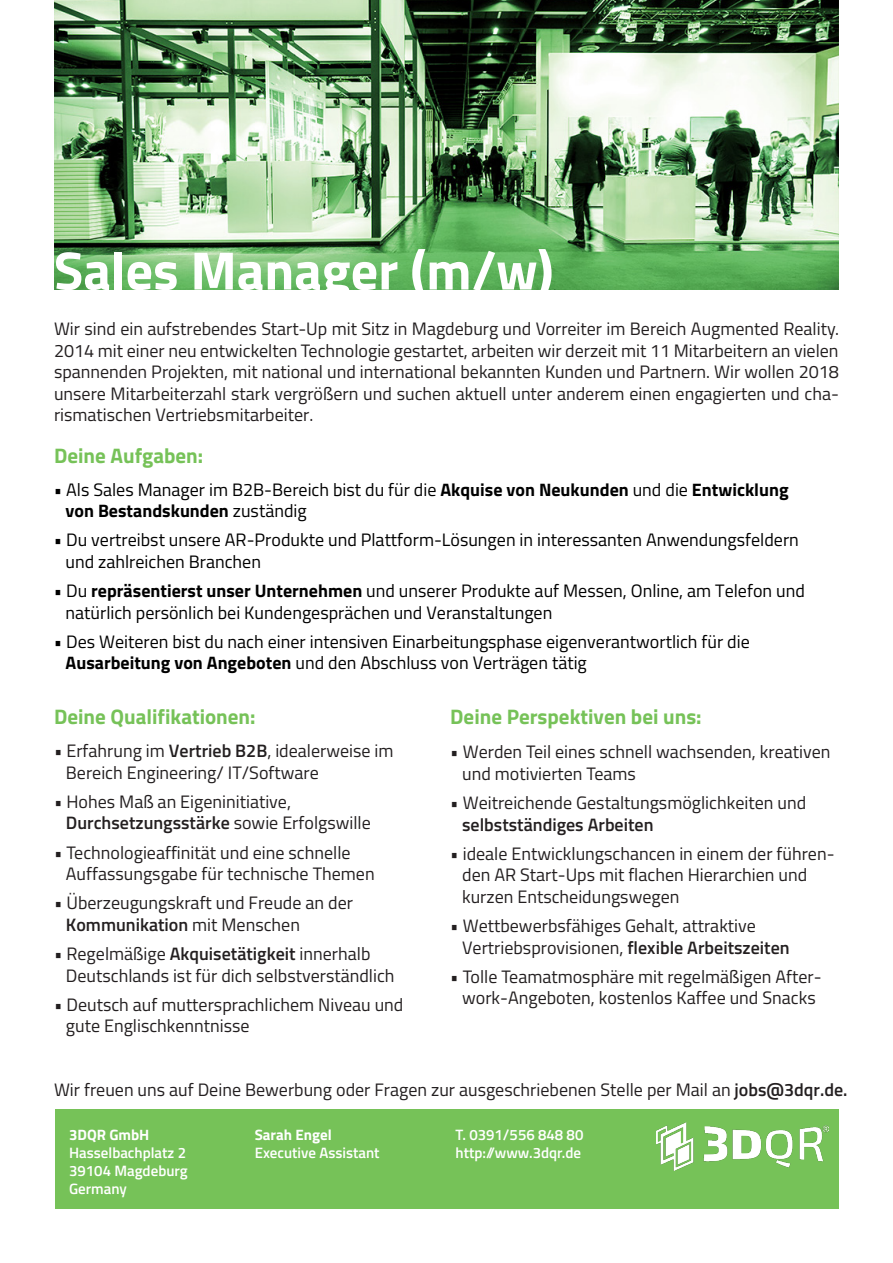
<style>
.page{position:relative;width:893px;height:1263px;background:#fff}
.page>*{position:absolute;margin:0;border:0;box-sizing:border-box;transform-origin:0 0}
.t1{font:700 54px "Titillium Web";color:#fff}
.t2{font:700 21px "Titillium Web";color:#76c258}
.t3{font:18px/21.6px "Titillium Web";color:#231f20}
.t4{font:18px/21.6px "Titillium Web";color:#000}
.t5{font:600 18px "Titillium Web";color:#231f20}
.t6{font:600 15px/18px "Titillium Web";color:#fff;text-align:justify}
.t7{font:700 15px "Titillium Web";color:#fff}
.s1{font-weight:700}
.s2{font-weight:600}
</style>
<div class="page">
<div style="left:55px;top:1109px;width:783px;height:99px;background:#76c258"></div>
<img style="left:54px;top:0;width:785px;height:289px">
<img style="left:656px;top:1123px;width:172px;height:47px">
<h1 class="t1" style="left:54px;top:229px;width:501px">Sales Manager (m/w)</h1>
<p class="t3" style="left:54px;top:317px;width:786px;text-align:justify">Wir sind ein aufstrebendes Start-Up mit Sitz in Magdeburg und Vorreiter im Bereich Augmented Reality.<br>2014 mit einer neu entwickelten Technologie gestartet, arbeiten wir derzeit mit 11 Mitarbeitern an vielen spannenden Projekten, mit national und international bekannten Kunden und Partnern. Wir wollen 2018 unsere Mitarbeiterzahl stark vergrößern und suchen aktuell unter anderem einen engagierten und cha&shy;rismatischen Vertriebsmitarbeiter.</p>
<p class="t2" style="left:54px;top:439px;width:151px">Deine Aufgaben:</p>
<p class="t4" style="left:66px;top:478px;width:725px;text-indent:-12px">• Als Sales Manager im B2B-Bereich bist du für die <span class="s1">Akquise von Neukunden</span> und die <span class="s1">Entwicklung von Bestandskunden</span> zuständig</p>
<p class="t4" style="left:66px;top:528px;width:735px;text-indent:-12px">• Du vertreibst unsere AR-Produkte und Plattform-Lösungen in interessanten Anwendungsfeldern und zahlreichen Branchen</p>
<p class="t4" style="left:66px;top:579px;width:741px;text-indent:-12px">• Du <span class="s1">repräsentierst unser Unternehmen</span> und unserer Produkte auf Messen, Online, am Telefon und natürlich persönlich bei Kundengesprächen und Veranstaltungen</p>
<p class="t4" style="left:66px;top:630px;width:686px;text-indent:-12px">• Des Weiteren bist du nach einer intensiven Einarbeitungsphase eigenverantwortlich für die<br><span class="s1">Ausarbeitung von Angeboten</span> und den Abschluss von Verträgen tätig</p>
<p class="t2" style="left:54px;top:700px;width:203px">Deine Qualifikationen:</p>
<p class="t3" style="left:66px;top:739px;width:329px;text-indent:-12px">• Erfahrung im <span class="s2">Vertrieb B2B</span>, idealerweise im<br>Bereich Engineering/ IT/Software</p>
<p class="t3" style="left:66px;top:790px;width:306px;text-indent:-12px">• Hohes Maß an Eigeninitiative,<br><span class="s2">Durchsetzungsstärke</span> sowie Erfolgswille</p>
<p class="t3" style="left:66px;top:840px;width:310px;text-indent:-12px">• Technologieaffinität und eine schnelle<br>Auffassungsgabe für technische Themen</p>
<p class="t3" style="left:66px;top:891px;width:289px;text-indent:-12px">• Überzeugungskraft und Freude an der<br><span class="s2">Kommunikation</span> mit Menschen</p>
<p class="t3" style="left:66px;top:942px;width:330px;text-indent:-12px">• Regelmäßige <span class="s2">Akquisetätigkeit</span> innerhalb<br>Deutschlands ist für dich selbstverständlich</p>
<p class="t3" style="left:66px;top:993px;width:339px;text-indent:-12px">• Deutsch auf muttersprachlichem Niveau und gute Englischkenntnisse</p>
<p class="t2" style="left:450px;top:700px;width:253px">Deine Perspektiven bei uns:</p>
<p class="t3" style="left:462px;top:740px;width:370px;text-indent:-12px">• Werden Teil eines schnell wachsenden, kreativen und motivierten Teams</p>
<p class="t3" style="left:450px;top:791px;width:357px">• Weitreichende Gestaltungsmöglichkeiten und</p>
<p class="t5" style="left:462px;top:811px;width:193px">selbstständiges Arbeiten</p>
<p class="t3" style="left:462px;top:842px;width:374px;text-indent:-12px">• ideale Entwicklungschancen in einem der führen&shy;den AR Start-Ups mit flachen Hierarchien und kurzen Entscheidungswegen</p>
<p class="t3" style="left:462px;top:914px;width:329px;text-indent:-12px">• Wettbewerbsfähiges Gehalt, attraktive<br>Vertriebsprovisionen, <span class="s2">flexible Arbeitszeiten</span></p>
<p class="t3" style="left:450px;top:965px;width:373px;text-align:center">• Tolle Teamatmosphäre mit regelmäßigen After&shy;work-Angeboten, kostenlos Kaffee und Snacks</p>
<p class="t3" style="left:54px;top:1078px;width:795px">Wir freuen uns auf Deine Bewerbung oder Fragen zur ausgeschriebenen Stelle per Mail an <span class="s2">jobs@3dqr.de.</span></p>
<p class="t7" style="left:69px;top:1123px;width:82px">3DQR GmbH</p>
<p class="t6" style="left:69px;top:1143px;width:120px">Hasselbachplatz 2<br>39104 Magdeburg Germany</p>
<p class="t7" style="left:255px;top:1123px;width:78px">Sarah Engel</p>
<p class="t6" style="left:255px;top:1143px;width:126px">Executive Assistant</p>
<p class="t6" style="left:455px;top:1125px;width:129px">T. 0391/556 848 80 http://www.3dqr.de</p>
</div>
